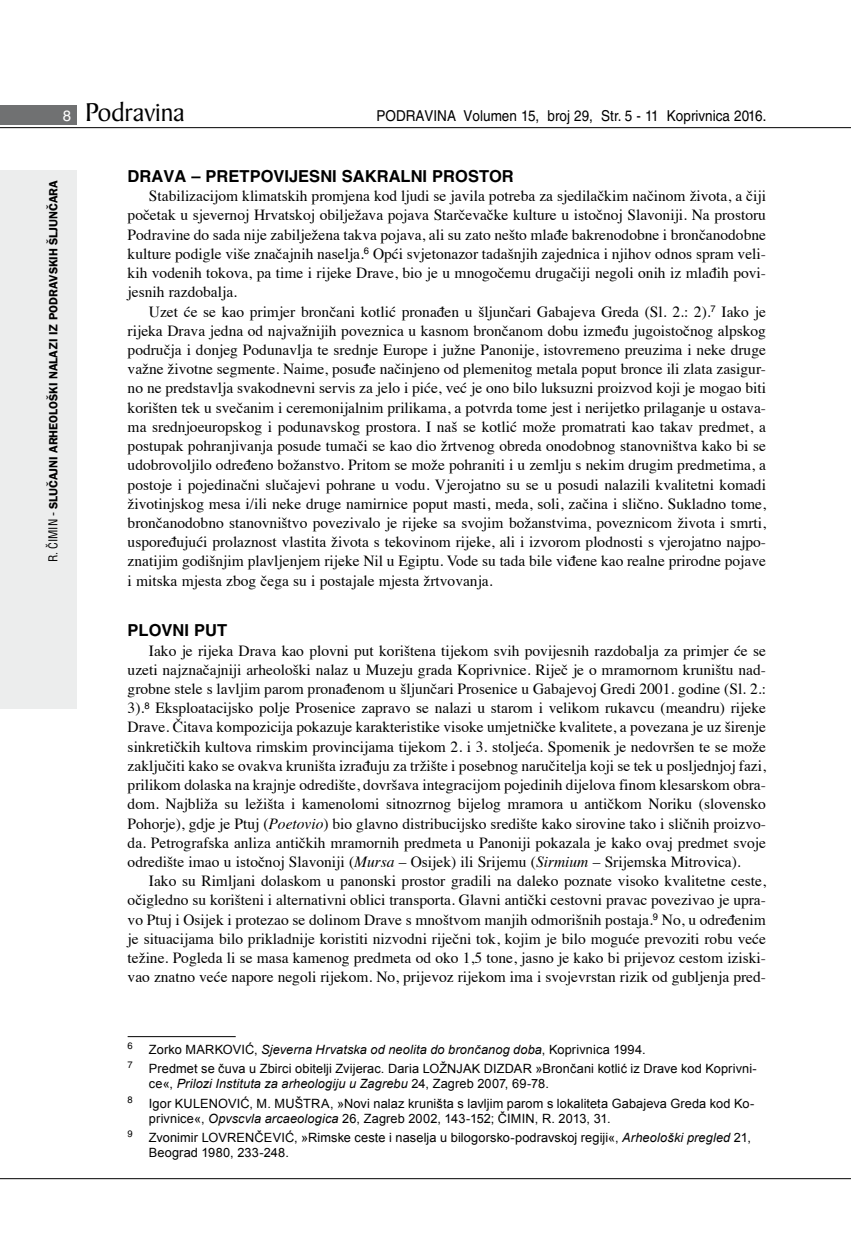
<style>
.page{position:relative;width:851px;height:1234px;background:#fff}
.page>*{position:absolute;margin:0;border:0;box-sizing:border-box;transform-origin:0 0}
.t1{font:27.6px "Baker Signet BT";color:#000}
.t2{font:700 16.5px "Helvetica LT Skin 29";color:#000}
.t3{font:15.45px/19.2px "Times";color:#000;text-align:justify}
.t4{font:15px "Helvetica LT Skin 29";color:#000;scale:.9 1}
.t5{font:12.75px/15.3px "Arial";letter-spacing:.01em;color:#000}
.t6{font:italic 12.75px "Arial";letter-spacing:.01em;color:#000}
.t7{font:600 12px "ITC Franklin Gothic Skin 29";letter-spacing:-.005em;color:#000}
.t8{font:9.45px "Helvetica LT Skin 29";color:#000}
.s1{font-family:"Helvetica LT Skin 29";font-size:15px;color:#fff}
.s2{font-family:"Helvetica LT Skin 29";font-weight:400;font-stretch:condensed}
.s3{font-style:italic}
.s4{font-style:normal}
</style>
<div class="page">
<div style="left:0;top:170px;width:77px;height:538px;background:#eceded"></div>
<div style="left:0;top:105px;width:77px;height:19px;background:#707172"></div>
<hr style="left:0;top:127px;width:850px;height:1px;background:#000">
<hr style="left:0;top:1177px;width:850px;height:1px;background:#000">
<hr style="left:128px;top:1036px;width:108px;height:1px;background:#000">
<h1 class="t1" style="left:63px;top:95px;width:123px"><span class="s1">8</span> Podravina</h1>
<p class="t4" style="left:376px;top:107px;width:435px">PODRAVINA Volumen 15, broj 29, Str. 5 - 11 Koprivnica 2016.</p>
<p class="t7" style="left:46px;top:561px;width:383px;rotate:-90deg"><span class="s2">R. ČIMIN -</span> SLUČAJNI ARHEOLOŠKI NALAZI IZ PODRAVSKIH ŠLJUNČARA</p>
<p class="t2" style="left:128px;top:166px;width:387px">DRAVA – PRETPOVIJESNI SAKRALNI PROSTOR</p>
<p class="t3" style="left:128px;top:185px;width:639px;text-indent:21px">Stabilizacijom klimatskih promjena kod ljudi se javila potreba za sjedilačkim načinom života, a čiji početak u sjevernoj Hrvatskoj obilježava pojava Starčevačke kulture u istočnoj Slavoniji. Na prostoru Podravine do sada nije zabilježena takva pojava, ali su zato nešto mlađe bakrenodobne i brončanodobne kulture podigle više značajnih naselja.<sup>6</sup> Opći svjetonazor tadašnjih zajednica i njihov odnos spram veli&shy;kih vodenih tokova, pa time i rijeke Drave, bio je u mnogočemu drugačiji negoli onih iz mlađih povi&shy;jesnih razdobalja.</p>
<p class="t3" style="left:128px;top:300px;width:639px;text-indent:21px">Uzet će se kao primjer brončani kotlić pronađen u šljunčari Gabajeva Greda (Sl. 2.: 2).<sup>7</sup> Iako je rijeka Drava jedna od najvažnijih poveznica u kasnom brončanom dobu između jugoistočnog alpskog područja i donjeg Podunavlja te srednje Europe i južne Panonije, istovremeno preuzima i neke druge važne životne segmente. Naime, posuđe načinjeno od plemenitog metala poput bronce ili zlata zasigur&shy;no ne predstavlja svakodnevni servis za jelo i piće, već je ono bilo luksuzni proizvod koji je mogao biti korišten tek u svečanim i ceremonijalnim prilikama, a potvrda tome jest i nerijetko prilaganje u ostava&shy;ma srednjoeuropskog i podunavskog prostora. I naš se kotlić može promatrati kao takav predmet, a postupak pohranjivanja posude tumači se kao dio žrtvenog obreda onodobnog stanovništva kako bi se udobrovoljilo određeno božanstvo. Pritom se može pohraniti i u zemlju s nekim drugim predmetima, a postoje i pojedinačni slučajevi pohrane u vodu. Vjerojatno su se u posudi nalazili kvalitetni komadi životinjskog mesa i/ili neke druge namirnice poput masti, meda, soli, začina i slično. Sukladno tome, brončanodobno stanovništvo povezivalo je rijeke sa svojim božanstvima, poveznicom života i smrti, uspoređujući prolaznost vlastita života s tekovinom rijeke, ali i izvorom plodnosti s vjerojatno najpo&shy;znatijim godišnjim plavljenjem rijeke Nil u Egiptu. Vode su tada bile viđene kao realne prirodne pojave i mitska mjesta zbog čega su i postajale mjesta žrtvovanja.</p>
<p class="t2" style="left:128px;top:620px;width:101px">PLOVNI PUT</p>
<p class="t3" style="left:128px;top:639px;width:639px;text-indent:21px">Iako je rijeka Drava kao plovni put korištena tijekom svih povijesnih razdobalja za primjer će se uzeti najznačajniji arheološki nalaz u Muzeju grada Koprivnice. Riječ je o mramornom kruništu nad&shy;grobne stele s lavljim parom pronađenom u šljunčari Prosenice u Gabajevoj Gredi 2001. godine (Sl. 2.:<br>3).<sup>8</sup> Eksploatacijsko polje Prosenice zapravo se nalazi u starom i velikom rukavcu (meandru) rijeke Drave. Čitava kompozicija pokazuje karakteristike visoke umjetničke kvalitete, a povezana je uz širenje sinkretičkih kultova rimskim provincijama tijekom 2. i 3. stoljeća. Spomenik je nedovršen te se može zaključiti kako se ovakva kruništa izrađuju za tržište i posebnog naručitelja koji se tek u posljednjoj fazi, prilikom dolaska na krajnje odredište, dovršava integracijom pojedinih dijelova finom klesarskom obra&shy;dom. Najbliža su ležišta i kamenolomi sitnozrnog bijelog mramora u antičkom Noriku (slovensko Pohorje), gdje je Ptuj (<span class="s3">Poetovio</span>) bio glavno distribucijsko središte kako sirovine tako i sličnih proizvo&shy;da. Petrografska anliza antičkih mramornih predmeta u Panoniji pokazala je kako ovaj predmet svoje odredište imao u istočnoj Slavoniji (<span class="s3">Mursa</span> – Osijek) ili Srijemu (<span class="s3">Sirmium</span> – Srijemska Mitrovica).</p>
<p class="t3" style="left:128px;top:869px;width:639px;text-indent:21px">Iako su Rimljani dolaskom u panonski prostor gradili na daleko poznate visoko kvalitetne ceste, očigledno su korišteni i alternativni oblici transporta. Glavni antički cestovni pravac povezivao je upra&shy;vo Ptuj i Osijek i protezao se dolinom Drave s mnoštvom manjih odmorišnih postaja.<sup>9</sup> No, u određenim je situacijama bilo prikladnije koristiti nizvodni riječni tok, kojim je bilo moguće prevoziti robu veće težine. Pogleda li se masa kamenog predmeta od oko 1,5 tone, jasno je kako bi prijevoz cestom iziski&shy;vao znatno veće napore negoli rijekom. No, prijevoz rijekom ima i svojevrstan rizik od gubljenja pred-</p>
<p class="t8" style="left:128px;top:1039px;width:7px">6</p>
<p class="t6" style="left:149px;top:1040px;width:498px"><span class="s4">Zorko MARKOVIĆ,</span> Sjeverna Hrvatska od neolita do brončanog doba<span class="s4">, Koprivnica 1994.</span></p>
<p class="t8" style="left:128px;top:1059px;width:7px">7</p>
<p class="t5" style="left:149px;top:1060px;width:609px">Predmet se čuva u Zbirci obitelji Zvijerac. Daria LOŽNJAK DIZDAR »Brončani kotlić iz Drave kod Koprivni&shy;ce«, <span class="s3">Prilozi Instituta za arheologiju u Zagrebu</span> 24, Zagreb 2007, 69-78.</p>
<p class="t8" style="left:128px;top:1093px;width:7px">8</p>
<p class="t5" style="left:149px;top:1095px;width:607px">Igor KULENOVIĆ, M. MUŠTRA, »Novi nalaz kruništa s lavljim parom s lokaliteta Gabajeva Greda kod Ko&shy;privnice«, <span class="s3">Opvscvla arcaeologica</span> 26, Zagreb 2002, 143-152; ČIMIN, R. 2013, 31.</p>
<p class="t8" style="left:128px;top:1128px;width:7px">9</p>
<p class="t5" style="left:149px;top:1129px;width:603px">Zvonimir LOVRENČEVIĆ, »Rimske ceste i naselja u bilogorsko-podravskoj regiji«, <span class="s3">Arheološki pregled</span> 21,<br>Beograd 1980, 233-248.</p>
</div>
